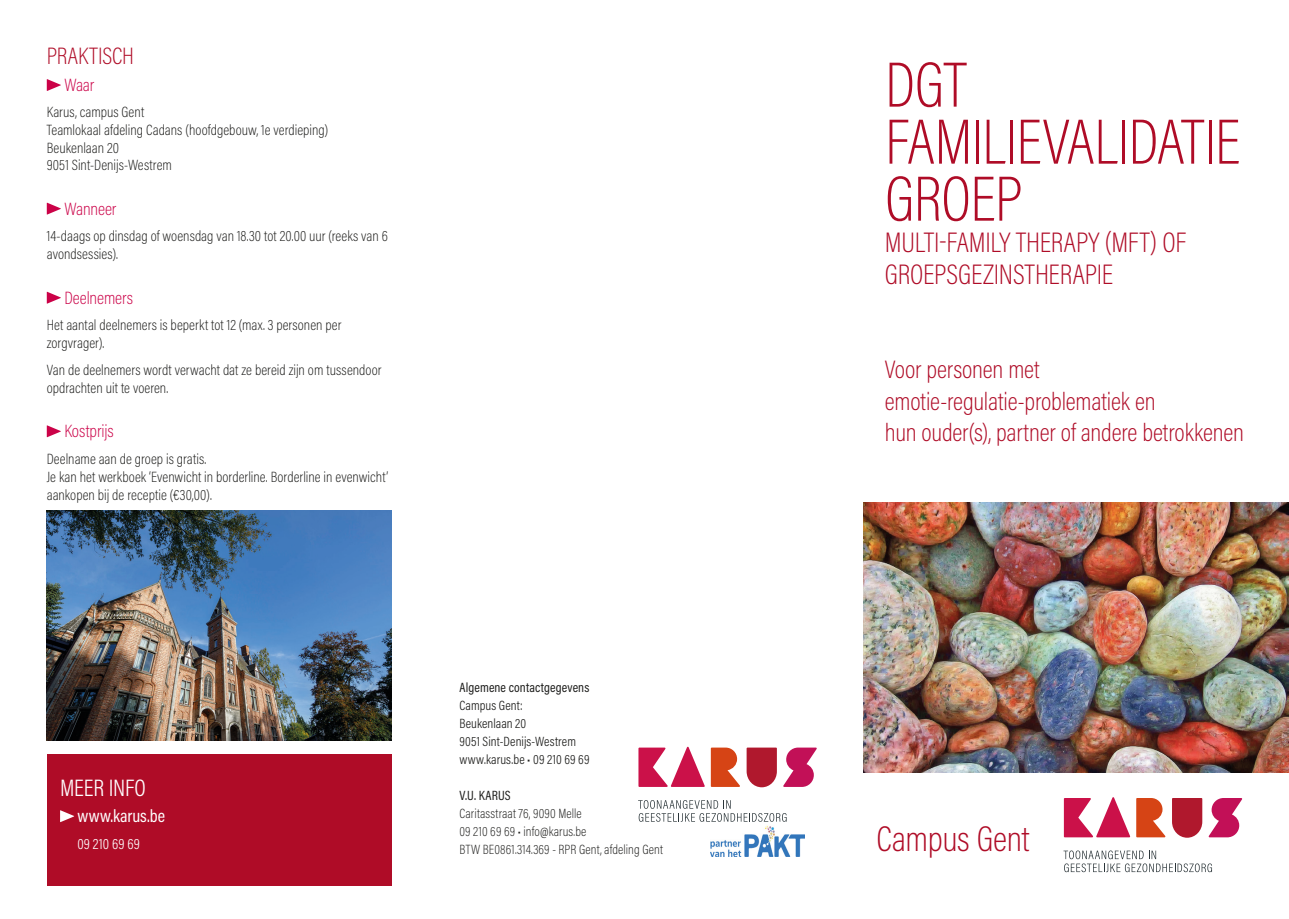
<style>
.page{position:relative;width:1289px;height:919px;background:#fff}
.page>*{position:absolute;margin:0;border:0;box-sizing:border-box;transform-origin:0 0}
.TXT_10pt_zwart{font:200 64.5px/57px "Acumin Pro Cond";letter-spacing:-.015em;color:#af0c27}
.TXT_10pt_zwart-2{font:200 36px "Acumin Pro Cond";letter-spacing:-.01em;color:#af0c27}
.TXT_10pt_zwart-3{font:200 28.5px/31.5px "Acumin Pro Cond";letter-spacing:-.005em;color:#af0c27}
.TXT_10pt_zwart-4{font:200 25.5px "Acumin Pro Cond";letter-spacing:-.005em;color:#af0c27}
.TXT_10pt_zwart-5{font:200 24px "Acumin Pro Cond";color:#af0c27}
.TXT_10pt_zwart-6{font:300 24px "Acumin Pro Cond";letter-spacing:-.005em;color:#fff}
.TXT_10pt_zwart-7{font:200 18px "Acumin Pro Cond";letter-spacing:-.005em;color:#cb0248}
.TXT_10pt_zwart-8{font:18px "Acumin Pro Cond";color:#fff}
.t1{font:200 15px/18px "Acumin Pro Cond";letter-spacing:.005em;color:#1d1d1b}
.TXT_10pt_zwart-9{font:300 15px "Acumin Pro Cond";letter-spacing:.005em;color:#fff}
.t2{font:200 13.5px "Acumin Pro Cond";letter-spacing:.01em;color:#1d1d1b}
.t3{font:300 13.5px "Acumin Pro Cond";letter-spacing:.01em;color:#1d1d1b}
.t4{font:13.5px "Acumin Pro Cond";letter-spacing:.01em;color:#1d1d1b}
</style>
<div class="page">
<img style="left:711px;top:813px;width:93px;height:43px">
<div style="left:47px;top:754px;width:344px;height:132px;background:#af0c27"></div>
<img style="left:863px;top:502px;width:425px;height:270px">
<svg style="left:60px;top:810px;width:14px;height:12px"></svg>
<svg style="left:47px;top:79px;width:14px;height:12px"></svg>
<svg style="left:47px;top:203px;width:14px;height:11px"></svg>
<svg style="left:47px;top:292px;width:14px;height:11px"></svg>
<svg style="left:47px;top:425px;width:14px;height:12px"></svg>
<img style="left:47px;top:510px;width:344px;height:230px">
<svg style="left:783px;top:747px;width:33px;height:39px"></svg>
<svg style="left:746px;top:747px;width:31px;height:40px"></svg>
<svg style="left:710px;top:747px;width:30px;height:39px"></svg>
<svg style="left:638px;top:746px;width:66px;height:40px"></svg>
<svg style="left:638px;top:800px;width:148px;height:21px"></svg>
<svg style="left:1208px;top:798px;width:34px;height:39px"></svg>
<svg style="left:1172px;top:798px;width:30px;height:39px"></svg>
<svg style="left:1136px;top:798px;width:29px;height:39px"></svg>
<svg style="left:1063px;top:797px;width:67px;height:40px"></svg>
<svg style="left:1063px;top:850px;width:148px;height:22px"></svg>
<p class="TXT_10pt_zwart-5" style="left:47px;top:41px;width:89px">PRAKTISCH</p>
<p class="TXT_10pt_zwart-7" style="left:64px;top:73px;width:32px">Waar</p>
<p class="t1" style="left:47px;top:103px;width:99px">Karus, campus Gent</p>
<p class="t1" style="left:47px;top:121px;width:283px">Teamlokaal afdeling Cadans (hoofdgebouw, 1e verdieping)</p>
<p class="t1" style="left:47px;top:138px;width:74px">Beukenlaan 20</p>
<p class="t1" style="left:47px;top:156px;width:127px">9051 Sint-Denijs-Westrem</p>
<p class="TXT_10pt_zwart-7" style="left:64px;top:197px;width:54px">Wanneer</p>
<p class="t1" style="left:47px;top:227px;width:342px">14-daags op dinsdag of woensdag van 18.30 tot 20.00 uur (reeks van 6 avondsessies).</p>
<p class="TXT_10pt_zwart-7" style="left:64px;top:286px;width:70px">Deelnemers</p>
<p class="t1" style="left:47px;top:316px;width:296px">Het aantal deelnemers is beperkt tot 12 (max. 3 personen per zorgvrager).</p>
<p class="t1" style="left:47px;top:360px;width:336px">Van de deelnemers wordt verwacht dat ze bereid zijn om tussendoor opdrachten uit te voeren.</p>
<p class="TXT_10pt_zwart-7" style="left:64px;top:419px;width:51px">Kostprijs</p>
<p class="t1" style="left:47px;top:449px;width:343px">Deelname aan de groep is gratis.<br>Je kan het werkboek ‘Evenwicht in borderline. Borderline in evenwicht’ aankopen bij de receptie (€30,00).</p>
<p class="TXT_10pt_zwart-6" style="left:60px;top:771px;width:87px">MEER INFO</p>
<p class="TXT_10pt_zwart-8" style="left:78px;top:804px;width:89px">www.karus.be</p>
<p class="TXT_10pt_zwart-9" style="left:77px;top:833px;width:64px">09 210 69 69</p>
<p class="t4" style="left:459px;top:678px;width:131px">Algemene contactgegevens</p>
<p class="t3" style="left:459px;top:696px;width:65px">Campus Gent:</p>
<p class="t3" style="left:459px;top:714px;width:68px">Beukenlaan 20</p>
<p class="t3" style="left:459px;top:732px;width:118px">9051 Sint-Denijs-Westrem</p>
<p class="t3" style="left:459px;top:750px;width:132px">www.karus.be • 09 210 69 69</p>
<p class="t4" style="left:459px;top:786px;width:53px">V.U. KARUS</p>
<p class="t2" style="left:459px;top:804px;width:124px">Caritasstraat 76, 9090 Melle</p>
<p class="t2" style="left:459px;top:822px;width:128px">09 210 69 69 • info@karus.be</p>
<p class="t2" style="left:459px;top:840px;width:205px">BTW BE0861.314.369 - RPR Gent, afdeling Gent</p>
<p class="TXT_10pt_zwart" style="left:884px;top:55px;width:357px">DGT<br>FAMILIEVALIDATIE</p>
<p class="TXT_10pt_zwart" style="left:884px;top:169px;width:139px">GROEP</p>
<p class="TXT_10pt_zwart-3" style="left:884px;top:226px;width:303px">MULTI-FAMILY THERAPY (MFT) OF<br>GROEPSGEZINSTHERAPIE</p>
<p class="TXT_10pt_zwart-4" style="left:884px;top:353px;width:156px">Voor personen met</p>
<p class="TXT_10pt_zwart-4" style="left:884px;top:385px;width:272px">emotie-regulatie-problematiek en</p>
<p class="TXT_10pt_zwart-4" style="left:884px;top:416px;width:360px">hun ouder(s), partner of andere betrokkenen</p>
<p class="TXT_10pt_zwart-2" style="left:876px;top:815px;width:155px">Campus Gent</p>
</div>
